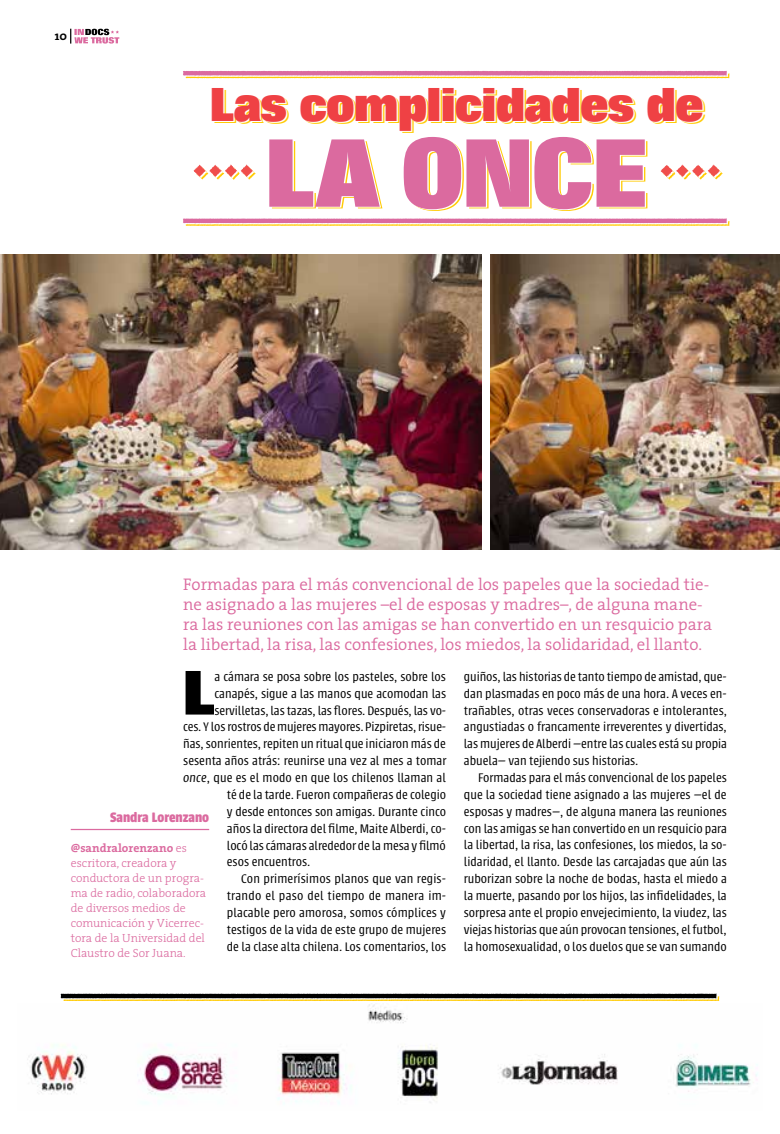
<style>
.page{position:relative;width:780px;height:1134px;background:#fff}
.page>*{position:absolute;margin:0;border:0;box-sizing:border-box;transform-origin:0 0}
.t1{font:94.25px "SAP Sans 2007 Extra Bold Cond";color:#ffcb05}
.t2{font:61px "SAP Sans 2007 Extra Bold Cond";color:#000}
.t3{font:46.25px "SAP Sans 2007 Extra Bold Cond";color:#ffcb05}
.t4{font:300 16.88px/20px "The Serif";color:#db6a9f}
.t5{font:700 15px "Urbana";color:#db6a9f}
.t6{font:300 13.75px/16.9px "Urbana";color:#000;text-align:justify}
.t7{font:700 12.5px "The Serif";color:#000}
.t8{font:300 11.88px/15px "The Serif";color:#db6a9f}
.s1{font-style:italic}
.s2{font-weight:700}
</style>
<div class="page">
<svg style="left:61px;top:994px;width:658px;height:7px;background:#655b35"></svg>
<hr style="left:71px;top:829px;width:138px;height:1px;background:#db6a9f">
<img style="left:490px;top:255px;width:290px;height:294px">
<img style="left:0;top:255px;width:481px;height:294px">
<svg style="left:194px;top:164px;width:61px;height:16px"></svg>
<svg style="left:660px;top:164px;width:62px;height:16px"></svg>
<svg style="left:183px;top:71px;width:546px;height:7px;background:#e89896"></svg>
<svg style="left:183px;top:218px;width:546px;height:8px;background:#eba4a0"></svg>
<img style="left:27px;top:1004px;width:731px;height:100px">
<svg style="left:70px;top:29px;width:49px;height:15px"></svg>
<p class="t7" style="left:55px;top:26px;width:14px">10</p>
<h3 class="t3" style="left:213px;top:78px;width:494px">Las complicidades de</h3>
<h1 class="t1" style="left:268px;top:117px;width:383px">LA ONCE</h1>
<p class="t4" style="left:183px;top:574px;width:530px">Formadas para el más convencional de los papeles que la sociedad tie&shy;ne asignado a las mujeres –el de esposas y madres–, de alguna mane&shy;ra las reuniones con las amigas se han convertido en un resquicio para la libertad, la risa, las confesiones, los miedos, la solidaridad, el llanto.</p>
<h2 class="t2" style="left:183px;top:655px;width:33px">L</h2>
<p class="t6" style="left:214px;top:668px;width:233px">a cámara se posa sobre los pasteles, sobre los</p>
<p class="t6" style="left:214px;top:685px;width:233px">canapés, sigue a las manos que acomodan las</p>
<p class="t6" style="left:214px;top:702px;width:233px">servilletas, las tazas, las flores. Después, las vo-</p>
<p class="t6" style="left:183px;top:719px;width:264px">ces. Y los rostros de mujeres mayores. Pizpiretas, risue-</p>
<p class="t6" style="left:183px;top:736px;width:264px">ñas, sonrientes, repiten un ritual que iniciaron más de</p>
<p class="t6" style="left:183px;top:753px;width:265px">sesenta años atrás: reunirse una vez al mes a tomar</p>
<p class="t6" style="left:183px;top:769px;width:264px"><span class="s1">once</span>, que es el modo en que los chilenos llaman al</p>
<p class="t6" style="left:227px;top:786px;width:221px">té de la tarde. Fueron compañeras de colegio</p>
<p class="t6" style="left:227px;top:803px;width:221px">y desde entonces son amigas. Durante cinco</p>
<p class="t6" style="left:227px;top:820px;width:221px">años la directora del filme, Maite Alberdi, co-</p>
<p class="t6" style="left:227px;top:837px;width:220px">locó las cámaras alrededor de la mesa y filmó</p>
<p class="t6" style="left:227px;top:854px;width:85px">esos encuentros.</p>
<p class="t6" style="left:241px;top:871px;width:206px">Con primerísimos planos que van regis-</p>
<p class="t6" style="left:227px;top:887px;width:221px">trando el paso del tiempo de manera im-</p>
<p class="t6" style="left:227px;top:904px;width:220px">placable pero amorosa, somos cómplices y</p>
<p class="t6" style="left:227px;top:921px;width:221px">testigos de la vida de este grupo de mujeres</p>
<p class="t6" style="left:227px;top:938px;width:221px">de la clase alta chilena. Los comentarios, los</p>
<p class="t5" style="left:110px;top:808px;width:101px">Sandra Lorenzano</p>
<p class="t8" style="left:71px;top:840px;width:137px"><span class="s2">@sandralorenzano</span> es escritora, creadora y conductora de un progra&shy;ma de radio, colaboradora de diversos medios de comunicación y Vicerrec&shy;tora de la Universidad del<br>Claustro de Sor Juana.</p>
<p class="t6" style="left:464px;top:668px;width:265px">guiños, las historias de tanto tiempo de amistad, que&shy;dan plasmadas en poco más de una hora. A veces en&shy;trañables, otras veces conservadoras e intolerantes, angustiadas o francamente irreverentes y divertidas, las mujeres de Alberdi —entre las cuales está su propia abuela— van tejiendo sus historias.</p>
<p class="t6" style="left:464px;top:769px;width:265px;text-indent:14px">Formadas para el más convencional de los papeles que la sociedad tiene asignado a las mujeres —el de esposas y madres—, de alguna manera las reuniones con las amigas se han convertido en un resquicio para la libertad, la risa, las confesiones, los miedos, la so&shy;lidaridad, el llanto. Desde las carcajadas que aún las ruborizan sobre la noche de bodas, hasta el miedo a la muerte, pasando por los hijos, las infidelidades, la sorpresa ante el propio envejecimiento, la viudez, las viejas historias que aún provocan tensiones, el futbol, la homosexualidad, o los duelos que se van sumando</p>
</div>
